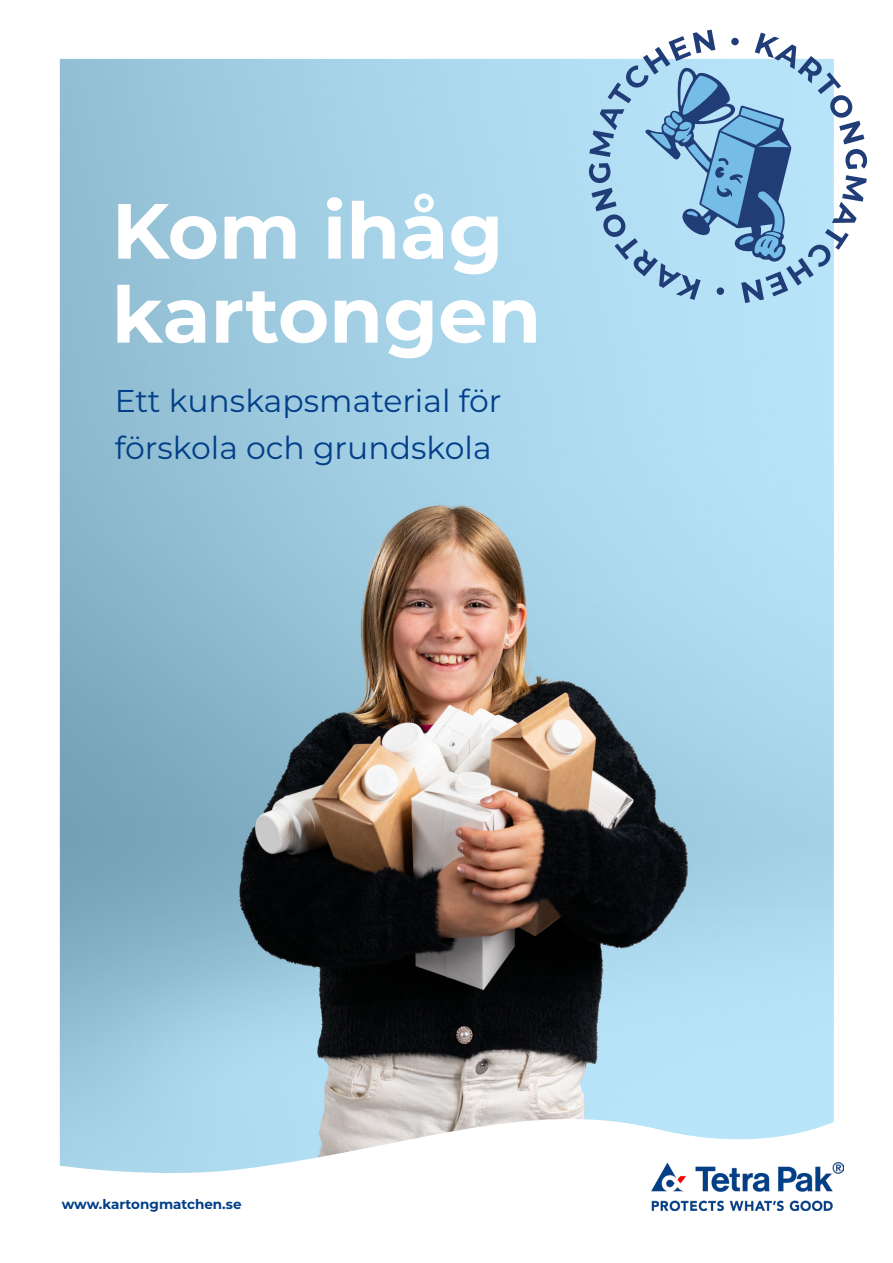
<style>
.page{position:relative;width:893px;height:1263px;background:#fff}
.page>*{position:absolute;margin:0;border:0;box-sizing:border-box;transform-origin:0 0}
.t1{font:700 78px/84px "Montserrat";color:#fff}
.t2{font:31.5px "Montserrat";color:#023f88}
.t3{font:700 13.5px "Montserrat";color:#023f88}
</style>
<div class="page">
<img style="left:60px;top:59px;width:774px;height:1114px">
<img style="left:651px;top:1163px;width:192px;height:48px">
<svg style="left:589px;top:30px;width:278px;height:273px"></svg>
<p class="t1" style="left:112px;top:185px;width:431px">Kom ihåg kartongen</p>
<p class="t2" style="left:115px;top:380px;width:388px">Ett kunskapsmaterial för</p>
<p class="t2" style="left:115px;top:426px;width:378px">förskola och grundskola</p>
<p class="t3" style="left:62px;top:1195px;width:181px">www.kartongmatchen.se</p>
</div>
